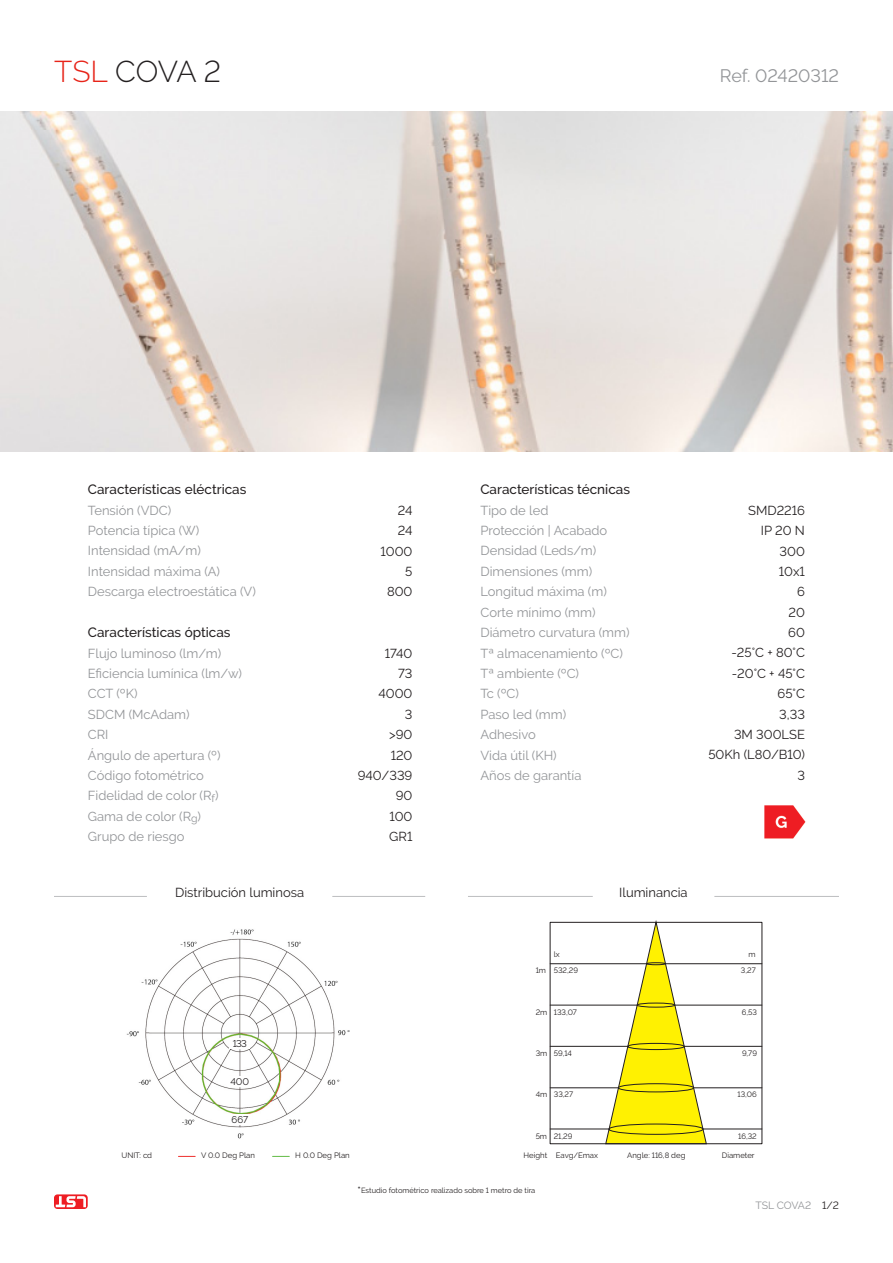
<style>
.page{position:relative;width:893px;height:1263px;background:#fff}
.page>*{position:absolute;margin:0;border:0;box-sizing:border-box;transform-origin:0 0}
.t1{font:300 30px "Raleway";color:#231f20}
.t2{font:18px "Raleway";color:#939598}
.t3{font:500 13.5px "Raleway";color:#231f20}
.t4{font:12.9px/20.4px "Raleway";color:#939598}
.t5{font:12.9px "Raleway";color:#231f20}
.t6{font:10.5px "Raleway";letter-spacing:-.005em;color:#939598}
.t7{font:10.5px "Raleway";color:#231f20}
.t8{font:9.75px "Raleway";letter-spacing:-.005em;color:#231f20}
.t9{font:7.8px "Raleway";color:#231f20}
.t10{font:7.5px "Raleway";color:#231f20}
.s1{color:#e72419}
.s2{font-weight:500;font-size:10.5px}
</style>
<div class="page">
<img style="left:126px;top:929px;width:224px;height:210px">
<svg style="left:54px;top:1194px;width:34px;height:15px"></svg>
<svg style="left:56px;top:1196px;width:30px;height:11px"></svg>
<hr style="left:54px;top:896px;width:93px;height:1px;background:#bcbdc0">
<hr style="left:332px;top:896px;width:93px;height:1px;background:#bcbdc0">
<hr style="left:468px;top:896px;width:125px;height:1px;background:#bcbdc0">
<hr style="left:714px;top:896px;width:125px;height:1px;background:#bcbdc0">
<svg style="left:178px;top:1156px;width:17px;height:1px"></svg>
<svg style="left:273px;top:1156px;width:16px;height:1px"></svg>
<div style="left:550px;top:922px;width:212px;height:222px;border:1px solid #231f20"></div>
<hr style="left:550px;top:963px;width:97px;height:1px;background:#231f20">
<hr style="left:665px;top:963px;width:97px;height:1px;background:#231f20">
<hr style="left:550px;top:1005px;width:87px;height:1px;background:#231f20">
<hr style="left:675px;top:1005px;width:87px;height:1px;background:#231f20">
<hr style="left:550px;top:1046px;width:78px;height:1px;background:#231f20">
<hr style="left:684px;top:1046px;width:78px;height:1px;background:#231f20">
<hr style="left:550px;top:1087px;width:68px;height:1px;background:#231f20">
<hr style="left:693px;top:1087px;width:69px;height:1px;background:#231f20">
<hr style="left:703px;top:1129px;width:59px;height:1px;background:#231f20">
<hr style="left:550px;top:1129px;width:59px;height:1px;background:#231f20">
<svg style="left:605px;top:922px;width:102px;height:222px"></svg>
<img style="left:0;top:112px;width:893px;height:340px">
<div style="left:230px;top:1038px;width:20px;height:10px;background:#fff"></div>
<div style="left:228px;top:1076px;width:24px;height:11px;background:#fff"></div>
<div style="left:228px;top:1114px;width:24px;height:11px;background:#fff"></div>
<img style="left:764px;top:805px;width:42px;height:34px">
<div style="left:86px;top:1117px;width:83px;height:33px;background:#fff"></div>
<p class="t1" style="left:54px;top:54px;width:169px"><span class="s1">TSL</span> COVA 2</p>
<p class="t2" style="left:720px;top:65px;width:121px">Ref. 02420312</p>
<p class="t3" style="left:88px;top:482px;width:160px">Características eléctricas</p>
<p class="t4" style="left:88px;top:500px;width:169px">Tensión (VDC)<br>Potencia típica (W)<br>Intensidad (mA/m)<br>Intensidad máxima (A)<br>Descarga electroestática (V)</p>
<p class="t3" style="left:88px;top:624px;width:144px">Características ópticas</p>
<p class="t4" style="left:88px;top:643px;width:156px">Flujo luminoso (lm/m)<br>Eficiencia lumínica (lm/w)<br>CCT (ºK)<br>SDCM (McAdam)<br>CRI<br>Ángulo de apertura (º)<br>Código fotométrico<br>Fidelidad de color (R<sub>f</sub>)<br>Gama de color (R<sub>g</sub>)<br>Grupo de riesgo</p>
<p class="t3" style="left:480px;top:482px;width:151px">Características técnicas</p>
<p class="t4" style="left:480px;top:500px;width:151px">Tipo de led<br>Protección | Acabado<br>Densidad (Leds/m)<br>Dimensiones (mm)<br>Longitud máxima (m)<br>Corte mínimo (mm)<br>Diámetro curvatura (mm)<br>Tª almacenamiento (ºC)<br>Tª ambiente (ºC)<br>Tc (ºC)<br>Paso led (mm)<br>Adhesivo<br>Vida útil (KH)<br>Años de garantía</p>
<p class="t5" style="left:398px;top:503px;width:16px">24</p>
<p class="t5" style="left:748px;top:503px;width:58px">SMD2216</p>
<p class="t5" style="left:398px;top:523px;width:16px">24</p>
<p class="t5" style="left:761px;top:523px;width:45px">IP 20 N</p>
<p class="t5" style="left:381px;top:543px;width:33px">1000</p>
<p class="t5" style="left:780px;top:543px;width:27px">300</p>
<p class="t5" style="left:405px;top:564px;width:9px">5</p>
<p class="t5" style="left:779px;top:564px;width:28px">10x1</p>
<p class="t5" style="left:387px;top:584px;width:27px">800</p>
<p class="t5" style="left:797px;top:584px;width:9px">6</p>
<p class="t5" style="left:788px;top:605px;width:18px">20</p>
<p class="t5" style="left:788px;top:625px;width:18px">60</p>
<p class="t5" style="left:731px;top:645px;width:75px">-25°C + 80°C</p>
<p class="t5" style="left:732px;top:666px;width:75px">-20°C + 45°C</p>
<p class="t5" style="left:778px;top:686px;width:29px">65°C</p>
<p class="t5" style="left:779px;top:707px;width:27px">3,33</p>
<p class="t5" style="left:734px;top:727px;width:72px">3M 300LSE</p>
<p class="t5" style="left:708px;top:747px;width:98px">50Kh (L80/B10)</p>
<p class="t5" style="left:797px;top:768px;width:9px">3</p>
<p class="t5" style="left:385px;top:645px;width:29px">1740</p>
<p class="t5" style="left:398px;top:666px;width:16px">73</p>
<p class="t5" style="left:378px;top:686px;width:36px">4000</p>
<p class="t5" style="left:405px;top:707px;width:9px">3</p>
<p class="t5" style="left:389px;top:727px;width:25px">&gt;90</p>
<p class="t5" style="left:391px;top:747px;width:23px">120</p>
<p class="t5" style="left:358px;top:768px;width:56px">940/339</p>
<p class="t5" style="left:396px;top:788px;width:18px">90</p>
<p class="t5" style="left:389px;top:809px;width:24px">100</p>
<p class="t5" style="left:389px;top:829px;width:25px">GR1</p>
<p class="t5" style="left:175px;top:885px;width:131px">Distribución luminosa</p>
<p class="t5" style="left:619px;top:885px;width:70px">Iluminancia</p>
<p class="t8" style="left:233px;top:1038px;width:16px">133</p>
<p class="t8" style="left:230px;top:1076px;width:20px">400</p>
<p class="t8" style="left:231px;top:1114px;width:18px">667</p>
<p class="t9" style="left:121px;top:1151px;width:32px">UNIT: cd</p>
<p class="t9" style="left:201px;top:1151px;width:55px">V 0.0 Deg Plan</p>
<p class="t9" style="left:295px;top:1151px;width:56px">H 0.0 Deg Plan</p>
<p class="t9" style="left:554px;top:949px;width:8px">lx</p>
<p class="t9" style="left:749px;top:949px;width:9px">m</p>
<p class="t9" style="left:536px;top:965px;width:12px">1m</p>
<p class="t9" style="left:536px;top:1007px;width:13px">2m</p>
<p class="t9" style="left:536px;top:1049px;width:13px">3m</p>
<p class="t9" style="left:536px;top:1090px;width:13px">4m</p>
<p class="t9" style="left:536px;top:1132px;width:13px">5m</p>
<p class="t9" style="left:524px;top:1151px;width:76px">Height Eavg/Emax</p>
<p class="t9" style="left:722px;top:1151px;width:34px">Diameter</p>
<p class="t9" style="left:554px;top:965px;width:26px">532,29</p>
<p class="t9" style="left:554px;top:1007px;width:25px">133,07</p>
<p class="t9" style="left:554px;top:1049px;width:20px">59,14</p>
<p class="t9" style="left:554px;top:1090px;width:21px">33,27</p>
<p class="t9" style="left:554px;top:1132px;width:20px">21,29</p>
<p class="t9" style="left:741px;top:965px;width:16px">3,27</p>
<p class="t9" style="left:742px;top:1007px;width:17px">6,53</p>
<p class="t9" style="left:742px;top:1049px;width:17px">9,79</p>
<p class="t9" style="left:737px;top:1090px;width:21px">13,06</p>
<p class="t9" style="left:738px;top:1132px;width:20px">16,32</p>
<p class="t9" style="left:627px;top:1151px;width:60px">Angle: 116,8 deg</p>
<p class="t10" style="left:358px;top:1186px;width:179px"><span class="s2">*</span>Estudio fotométrico realizado sobre 1 metro de tira</p>
<p class="t6" style="left:755px;top:1199px;width:57px">TSL COVA2</p>
<p class="t7" style="left:822px;top:1199px;width:18px">1/2</p>
</div>
